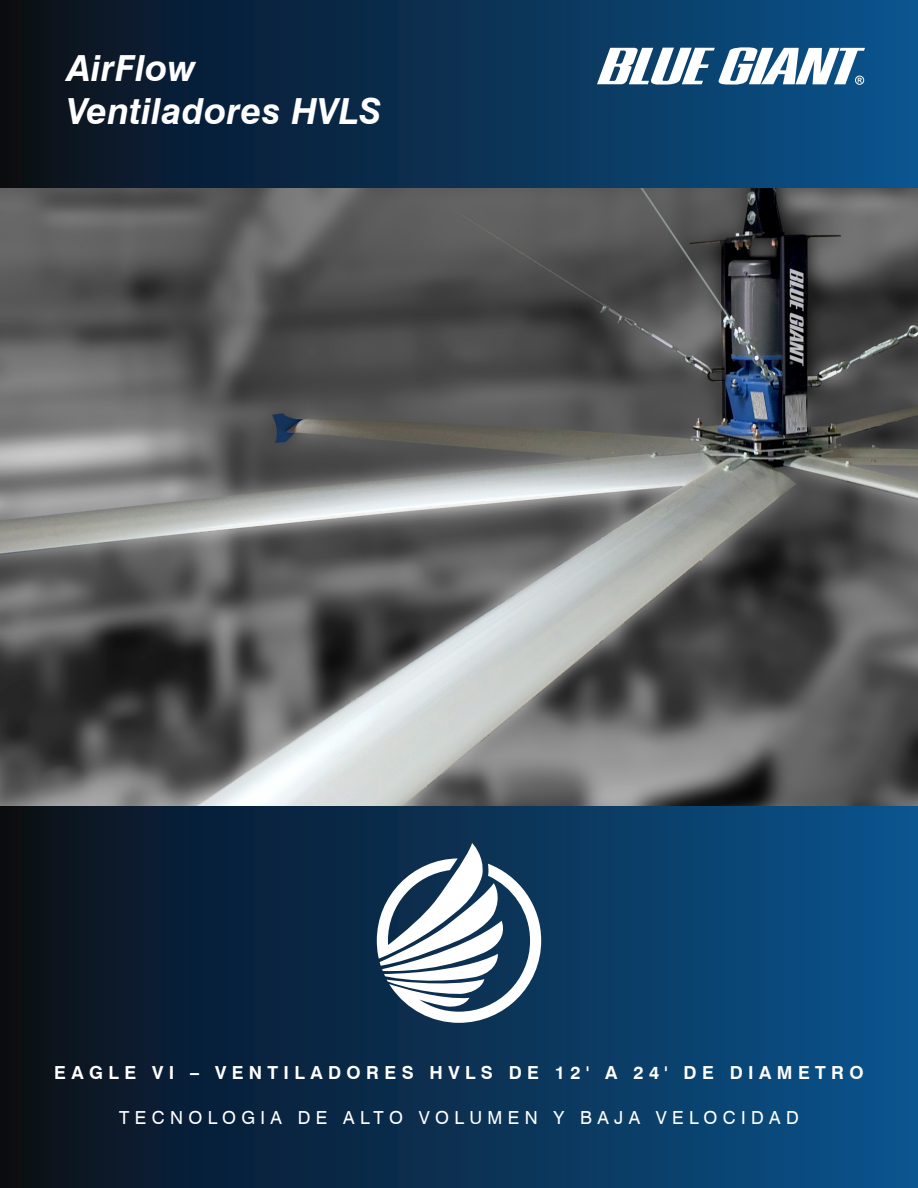
<style>
.page{position:relative;width:918px;height:1188px;background:#fff}
.page>*{position:absolute;margin:0;border:0;box-sizing:border-box;transform-origin:0 0}
.t1{font:italic 700 36px/43.2px "Swiss 721 BT";letter-spacing:.01em;color:#fff}
.t2{font:700 18px "Swiss 721 BT";letter-spacing:.3em;color:#fff}
.t3{font:18px "Swiss 721 BT";letter-spacing:.3em;color:#fff}
</style>
<div class="page">
<div style="left:0;top:0;width:918px;height:1188px;background:linear-gradient(to right,#0a0f1a,#0a538d)"></div>
<svg style="left:597px;top:47px;width:268px;height:38px"></svg>
<img style="left:0;top:188px;width:918px;height:618px">
<svg style="left:377px;top:843px;width:164px;height:180px"></svg>
<p class="t1" style="left:68px;top:46px;width:315px">AirFlow<br>Ventiladores HVLS</p>
<p class="t2" style="left:54px;top:1061px;width:811px">EAGLE VI – VENTILADORES HVLS DE 12' A 24' DE DIAMETRO</p>
<p class="t3" style="left:119px;top:1106px;width:681px">TECNOLOGIA DE ALTO VOLUMEN Y BAJA VELOCIDAD</p>
</div>
